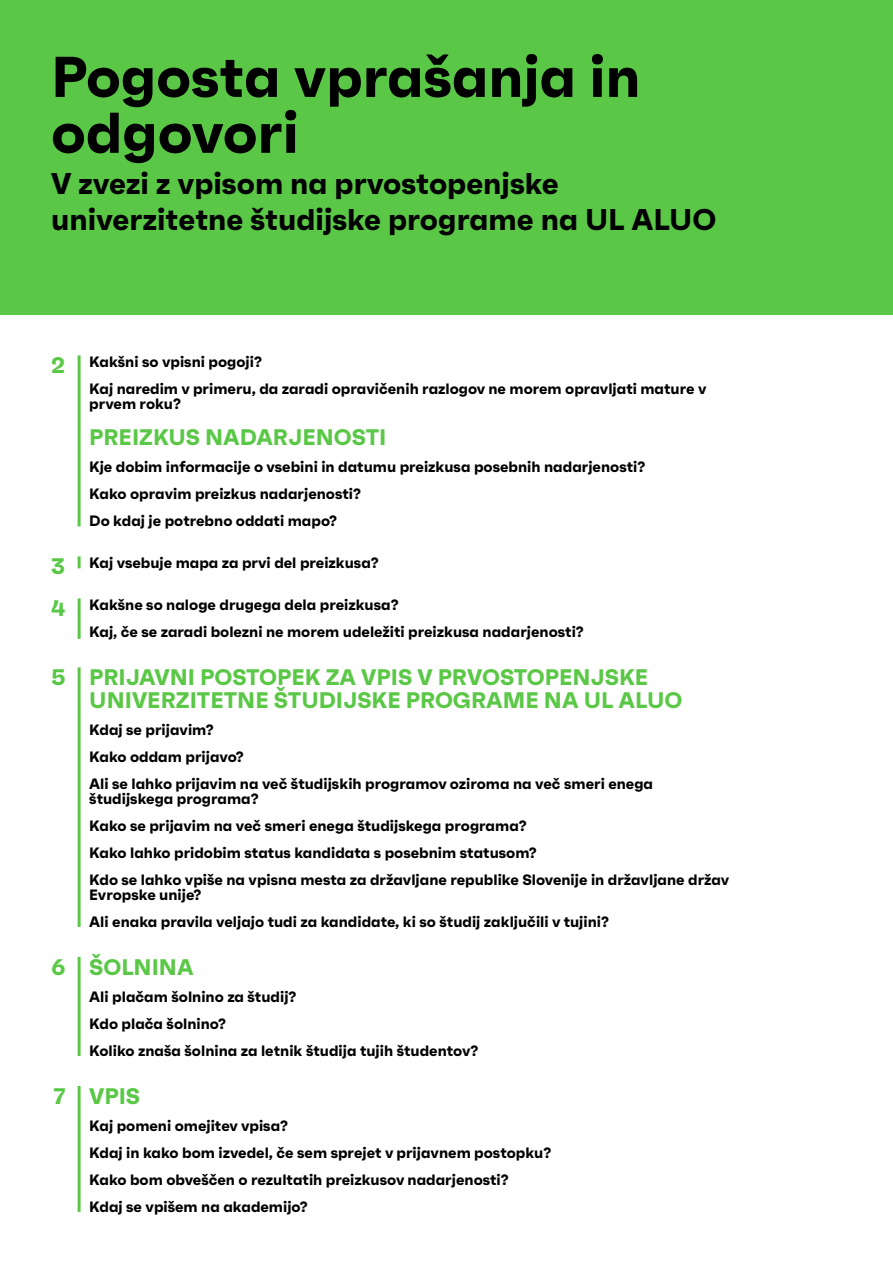
<style>
.page{position:relative;width:893px;height:1263px;background:#fff}
.page>*{position:absolute;margin:0;border:0;box-sizing:border-box;transform-origin:0 0}
.t1{font:700 57.3px/55.9px "Faktum";color:#000}
.t2{font:700 30px/36px "Faktum";color:#000}
.t3{font:700 22.5px/22.5px "Faktum";color:#5ac846}
.t4{font:700 15px/15px "Faktum";color:#000}
</style>
<div class="page">
<div style="left:0;top:0;width:893px;height:315px;background:#5ac846"></div>
<hr style="left:78px;top:355px;width:3px;height:171px;background:#5ac846">
<hr style="left:78px;top:598px;width:3px;height:41px;background:#5ac846">
<svg style="left:78px;top:556px;width:3px;height:12px"></svg>
<hr style="left:78px;top:667px;width:3px;height:260px;background:#5ac846">
<hr style="left:78px;top:957px;width:3px;height:99px;background:#5ac846">
<hr style="left:78px;top:1086px;width:3px;height:126px;background:#5ac846">
<p class="t1" style="left:51px;top:48px;width:591px">Pogosta vprašanja in odgovori</p>
<p class="t2" style="left:51px;top:165px;width:667px">V zvezi z vpisom na prvostopenjske univerzitetne študijske programe na UL ALUO</p>
<p class="t3" style="left:51px;top:354px;width:16px">2</p>
<p class="t4" style="left:89px;top:354px;width:174px">Kakšni so vpisni pogoji?</p>
<p class="t4" style="left:89px;top:381px;width:619px">Kaj naredim v primeru, da zaradi opravičenih razlogov ne morem opravljati mature v prvem roku?</p>
<p class="t3" style="left:89px;top:426px;width:299px">PREIZKUS NADARJENOSTI</p>
<p class="t4" style="left:89px;top:459px;width:557px">Kje dobim informacije o vsebini in datumu preizkusa posebnih nadarjenosti?</p>
<p class="t4" style="left:89px;top:486px;width:273px">Kako opravim preizkus nadarjenosti?</p>
<p class="t4" style="left:89px;top:513px;width:249px">Do kdaj je potrebno oddati mapo?</p>
<p class="t3" style="left:51px;top:555px;width:15px">3</p>
<p class="t3" style="left:51px;top:597px;width:15px">4</p>
<p class="t4" style="left:89px;top:555px;width:291px">Kaj vsebuje mapa za prvi del preizkusa?</p>
<p class="t4" style="left:89px;top:597px;width:311px">Kakšne so naloge drugega dela preizkusa?</p>
<p class="t4" style="left:89px;top:624px;width:496px">Kaj, če se zaradi bolezni ne morem udeležiti preizkusa nadarjenosti?</p>
<p class="t3" style="left:51px;top:666px;width:16px">5</p>
<p class="t3" style="left:89px;top:666px;width:595px">PRIJAVNI POSTOPEK ZA VPIS V PRVOSTOPENJSKE<br>UNIVERZITETNE ŠTUDIJSKE PROGRAME NA UL ALUO</p>
<p class="t4" style="left:89px;top:722px;width:126px">Kdaj se prijavim?</p>
<p class="t4" style="left:89px;top:749px;width:156px">Kako oddam prijavo?</p>
<p class="t4" style="left:89px;top:776px;width:565px">Ali se lahko prijavim na več študijskih programov oziroma na več smeri enega študijskega programa?</p>
<p class="t4" style="left:89px;top:818px;width:439px">Kako se prijavim na več smeri enega študijskega programa?</p>
<p class="t4" style="left:89px;top:845px;width:449px">Kako lahko pridobim status kandidata s posebnim statusom?</p>
<p class="t4" style="left:89px;top:872px;width:642px">Kdo se lahko vpiše na vpisna mesta za državljane republike Slovenije in državljane držav<br>Evropske unije?</p>
<p class="t4" style="left:89px;top:914px;width:521px">Ali enaka pravila veljajo tudi za kandidate, ki so študij zaključili v tujini?</p>
<p class="t3" style="left:51px;top:955px;width:15px">6</p>
<p class="t3" style="left:89px;top:955px;width:106px">ŠOLNINA</p>
<p class="t4" style="left:89px;top:989px;width:208px">Ali plačam šolnino za študij?</p>
<p class="t4" style="left:89px;top:1016px;width:138px">Kdo plača šolnino?</p>
<p class="t4" style="left:89px;top:1043px;width:390px">Koliko znaša šolnina za letnik študija tujih študentov?</p>
<p class="t3" style="left:53px;top:1084px;width:13px">7</p>
<p class="t3" style="left:89px;top:1084px;width:52px">VPIS</p>
<p class="t4" style="left:89px;top:1118px;width:200px">Kaj pomeni omejitev vpisa?</p>
<p class="t4" style="left:89px;top:1145px;width:463px">Kdaj in kako bom izvedel, če sem sprejet v prijavnem postopku?</p>
<p class="t4" style="left:89px;top:1172px;width:421px">Kako bom obveščen o rezultatih preizkusov nadarjenosti?</p>
<p class="t4" style="left:89px;top:1199px;width:220px">Kdaj se vpišem na akademijo?</p>
</div>
